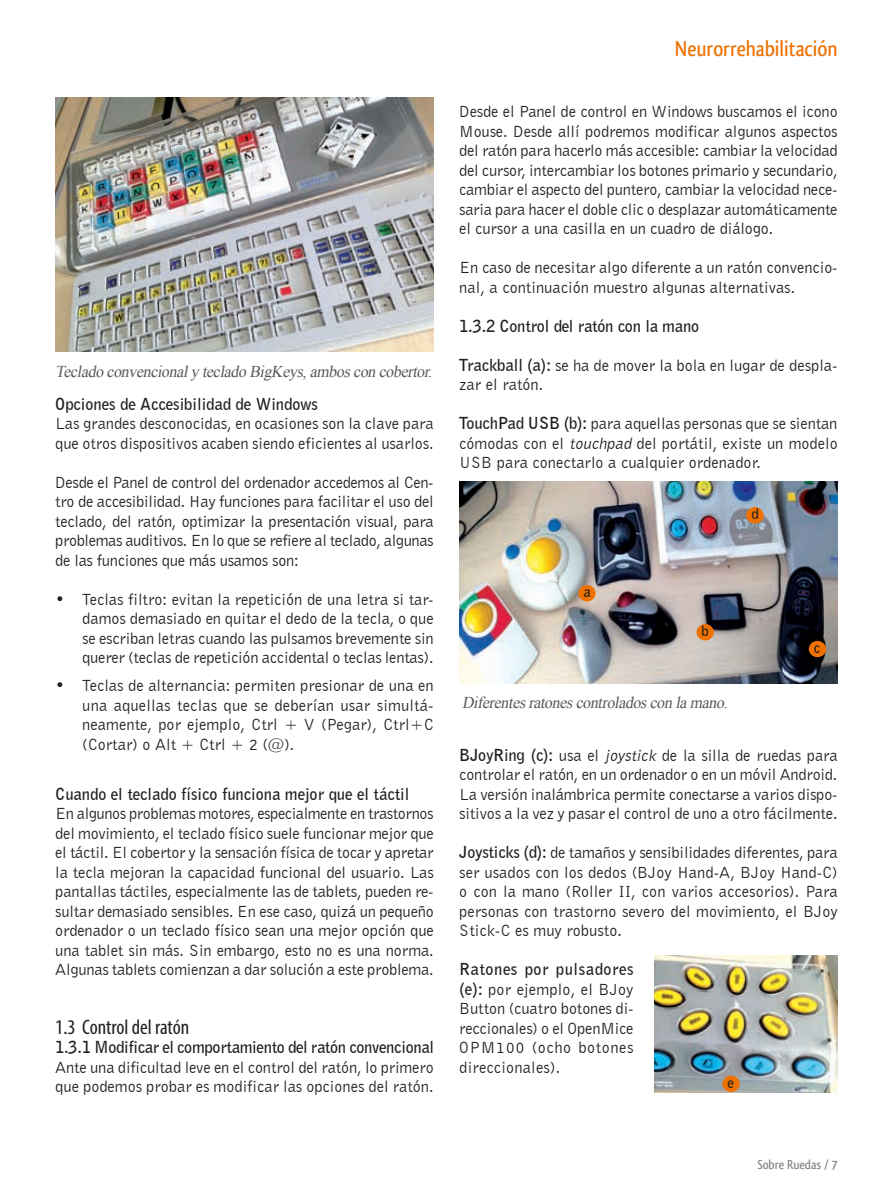
<style>
.page{position:relative;width:893px;height:1195px;background:#fff}
.page>*{position:absolute;margin:0;border:0;box-sizing:border-box;transform-origin:0 0}
._1_B_Secció_PETIT{font:500 22.5px "Qlassik";color:#ef7100}
._3_Entradeta{font:condensed 21px "Myriad Pro";letter-spacing:-.005em;color:#231f20}
._5_A_Cos_de_text_PRI{font:16.5px/19.5px "Bell Gothic BT";letter-spacing:-.005em;color:#231f20;text-align:justify}
._5_A_Cos_de_text_PRI-2{font:700 16.5px "Bell Gothic BT";color:#231f20}
._8_Peu_foto{font:italic 16.5px "Times New Roman";color:#57585a;scale:.96 1}
._5_A_Cos_de_text_PRI-3{font:700 14.4px "Bell Gothic BT";color:#231f20}
.t1{font:500 13.5px "Qlassik";color:#808285}
.s1{font-weight:700}
.s2{font-style:italic}
</style>
<div class="page">
<img style="left:459px;top:481px;width:379px;height:203px">
<img style="left:55px;top:97px;width:379px;height:254px">
<img style="left:655px;top:955px;width:183px;height:137px">
<div style="left:722px;top:1075px;width:18px;height:17px;background:#ef7100;border-radius:50%"></div>
<div style="left:696px;top:624px;width:18px;height:16px;background:#ef7100;border-radius:50%"></div>
<div style="left:809px;top:641px;width:17px;height:16px;background:#ef7100;border-radius:50%"></div>
<div style="left:746px;top:507px;width:18px;height:16px;background:#ef7100;border-radius:50%"></div>
<div style="left:578px;top:585px;width:18px;height:16px;background:#ef7100;border-radius:50%"></div>
<p class="_8_Peu_foto" style="left:55px;top:360px;width:398px">TecladoconvencionalytecladoBigKeys,ambosconcobertor.</p>
<p class="_5_A_Cos_de_text_PRI-2" style="left:55px;top:393px;width:264px">Opciones de Accesibilidad de Windows</p>
<p class="_5_A_Cos_de_text_PRI" style="left:55px;top:413px;width:380px">Las grandes desconocidas, en ocasiones son la clave para que otros dispositivos acaben siendo eficientes al usarlos.</p>
<p class="_5_A_Cos_de_text_PRI" style="left:55px;top:472px;width:380px">Desde el Panel de control del ordenador accedemos al Cen&shy;tro de accesibilidad. Hay funciones para facilitar el uso del teclado, del ratón, optimizar la presentación visual, para problemas auditivos. En lo que se refiere al teclado, algunas de las funciones que más usamos son:</p>
<p class="_5_A_Cos_de_text_PRI" style="left:82px;top:589px;width:353px;text-indent:-27px">• Teclas filtro: evitan la repetición de una letra si tar&shy;damos demasiado en quitar el dedo de la tecla, o que se escriban letras cuando las pulsamos brevemente sin querer (teclas de repetición accidental o teclas lentas).</p>
<p class="_5_A_Cos_de_text_PRI" style="left:82px;top:675px;width:353px;text-indent:-27px">• Teclas de alternancia: permiten presionar de una en una aquellas teclas que se deberían usar simultá&shy;neamente, por ejemplo, Ctrl + V (Pegar), Ctrl+C (Cortar) o Alt + Ctrl + 2 (@).</p>
<p class="_5_A_Cos_de_text_PRI-2" style="left:55px;top:783px;width:356px">Cuando el teclado físico funciona mejor que el táctil</p>
<p class="_5_A_Cos_de_text_PRI" style="left:55px;top:803px;width:380px">En algunos problemas motores, especialmente en trastornos del movimiento, el teclado físico suele funcionar mejor que el táctil. El cobertor y la sensación física de tocar y apretar la tecla mejoran la capacidad funcional del usuario. Las pantallas táctiles, especialmente las de tablets, pueden re&shy;sultar demasiado sensibles. En ese caso, quizá un pequeño ordenador o un teclado físico sean una mejor opción que una tablet sin más. Sin embargo, esto no es una norma.<br>Algunas tablets comienzan a dar solución a este problema.</p>
<p class="_3_Entradeta" style="left:55px;top:1014px;width:136px">1.3 Control del ratón</p>
<p class="_5_A_Cos_de_text_PRI-2" style="left:55px;top:1036px;width:380px">1.3.1 Modificar el comportamiento del ratón convencional</p>
<p class="_5_A_Cos_de_text_PRI" style="left:55px;top:1057px;width:380px">Ante una dificultad leve en el control del ratón, lo primero que podemos probar es modificar las opciones del ratón.</p>
<p class="_1_B_Secció_PETIT" style="left:675px;top:35px;width:164px">Neurorrehabilitación</p>
<p class="_5_A_Cos_de_text_PRI" style="left:459px;top:101px;width:380px">Desde el Panel de control en Windows buscamos el icono Mouse. Desde allí podremos modificar algunos aspectos del ratón para hacerlo más accesible: cambiar la velocidad del cursor, intercambiar los botones primario y secundario, cambiar el aspecto del puntero, cambiar la velocidad nece&shy;saria para hacer el doble clic o desplazar automáticamente el cursor a una casilla en un cuadro de diálogo.</p>
<p class="_5_A_Cos_de_text_PRI" style="left:459px;top:257px;width:380px">En caso de necesitar algo diferente a un ratón convencio&shy;nal, a continuación muestro algunas alternativas.</p>
<p class="_5_A_Cos_de_text_PRI-2" style="left:459px;top:315px;width:241px">1.3.2 Control del ratón con la mano</p>
<p class="_5_A_Cos_de_text_PRI" style="left:459px;top:355px;width:380px"><span class="s1">Trackball (a):</span> se ha de mover la bola en lugar de despla&shy;zar el ratón.</p>
<p class="_5_A_Cos_de_text_PRI" style="left:459px;top:413px;width:380px"><span class="s1">TouchPad USB (b):</span> para aquellas personas que se sientan cómodas con el <span class="s2">touchpad</span> del portátil, existe un modelo USB para conectarlo a cualquier ordenador.</p>
<p class="_5_A_Cos_de_text_PRI-3" style="left:751px;top:504px;width:9px">d</p>
<p class="_5_A_Cos_de_text_PRI-3" style="left:583px;top:582px;width:9px">a</p>
<p class="_5_A_Cos_de_text_PRI-3" style="left:702px;top:621px;width:9px">b</p>
<p class="_8_Peu_foto" style="left:462px;top:692px;width:282px">Diferentesratonescontroladosconlamano.</p>
<p class="_5_A_Cos_de_text_PRI-3" style="left:814px;top:638px;width:8px">c</p>
<p class="_5_A_Cos_de_text_PRI" style="left:459px;top:745px;width:380px"><span class="s1">BJoyRing (c):</span> usa el <span class="s2">joystick</span> de la silla de ruedas para controlar el ratón, en un ordenador o en un móvil Android.<br>La versión inalámbrica permite conectarse a varios dispo&shy;sitivos a la vez y pasar el control de uno a otro fácilmente.</p>
<p class="_5_A_Cos_de_text_PRI" style="left:459px;top:842px;width:380px"><span class="s1">Joysticks (d):</span> de tamaños y sensibilidades diferentes, para ser usados con los dedos (BJoy Hand-A, BJoy Hand-C) o con la mano (Roller II, con varios accesorios). Para personas con trastorno severo del movimiento, el BJoy Stick-C es muy robusto.</p>
<p class="_5_A_Cos_de_text_PRI" style="left:459px;top:959px;width:176px"><span class="s1">Ratones por pulsadores (e):</span> por ejemplo, el BJoy Button (cuatro botones di&shy;reccionales) o el OpenMice OPM100 (ocho botones direccionales).</p>
<p class="_5_A_Cos_de_text_PRI-3" style="left:727px;top:1073px;width:8px">e</p>
<p class="t1" style="left:757px;top:1157px;width:82px">Sobre Ruedas / <span class="s1">7</span></p>
</div>
